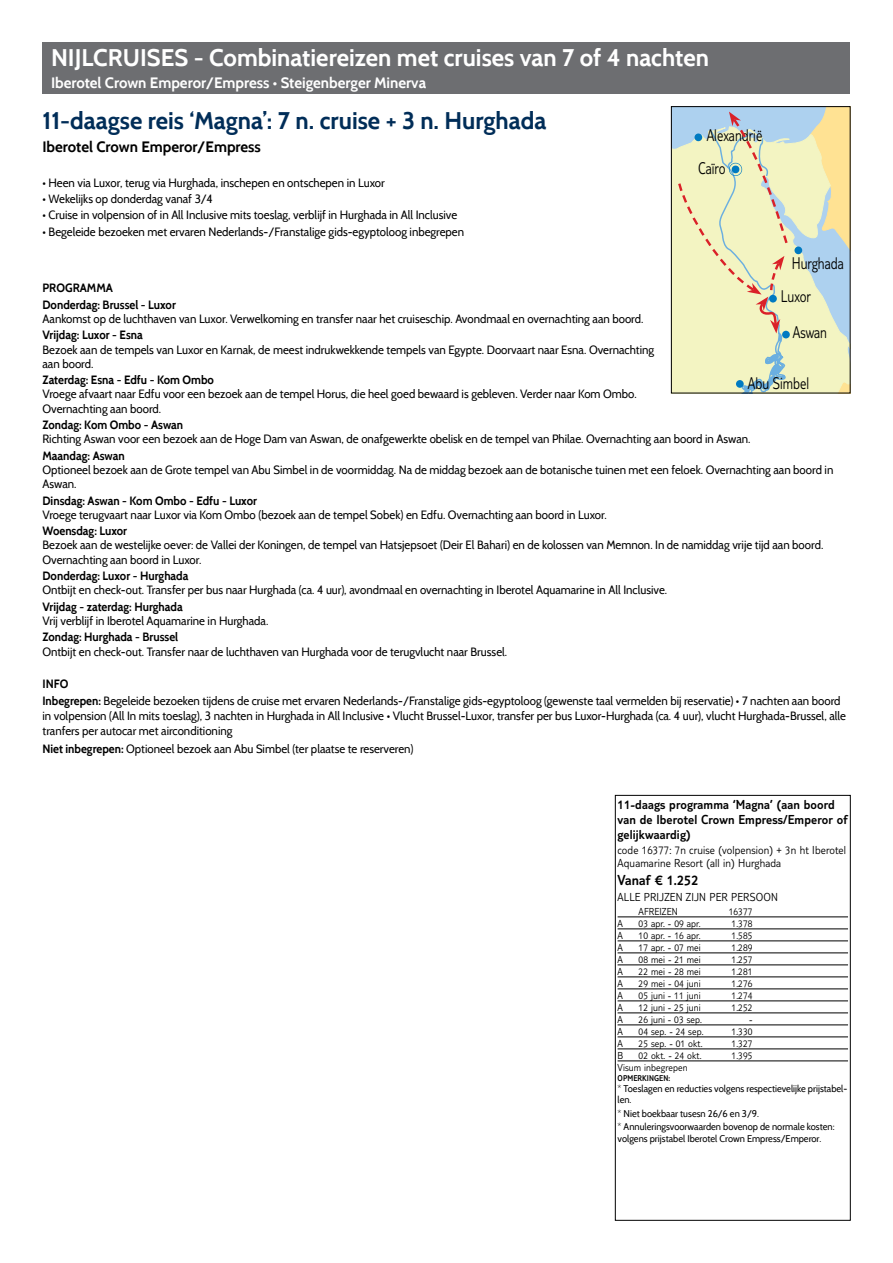
<style>
.page{position:relative;width:893px;height:1263px;background:#fff}
.page>*{position:absolute;margin:0;border:0;box-sizing:border-box;transform-origin:0 0}
.t1{font:700 24px "Cabin";color:#fff}
.t2{font:700 24px "Cabin";color:#002d58}
.t3{font:300 17.55px "TUI Type";color:#000;scale:.8 1}
.t4{font:700 15px "Cabin";color:#fff}
.t5{font:700 15px "Cabin";color:#000}
.t6{font:300 15px "TUI Type";letter-spacing:.01em;color:#000;scale:.95 1}
.t7{font:300 13.5px/15px "TUI Type";letter-spacing:.01em;color:#000;scale:.95 1}
.t8{font:12px/14.2px "Cabin";color:#000;scale:.95 1}
.t9{font:700 12px/16.4px "Cabin";color:#000;scale:.95 1}
.t10{font:300 12px/13.5px "TUI Type";letter-spacing:.01em;color:#000;scale:.95 1}
.t11{font:300 10.5px "TUI Type";letter-spacing:.01em;color:#000;scale:.95 1}
.t12{font:9.75px/11.2px "Cabin";color:#000;scale:.95 1}
.t13{font:300 8.7px "TUI Type";letter-spacing:.01em;color:#000;scale:.9 1}
.s1{font-weight:700}
</style>
<div class="page">
<div style="left:43px;top:43px;width:807px;height:51px;background:#6d6e71"></div>
<svg style="left:671px;top:107px;width:179px;height:286px;background:#e1e6c3"></svg>
<hr style="left:618px;top:917px;width:230px;height:1px;background:#000">
<hr style="left:618px;top:929px;width:230px;height:1px;background:#000">
<hr style="left:618px;top:941px;width:230px;height:1px;background:#000">
<hr style="left:618px;top:953px;width:230px;height:1px;background:#000">
<hr style="left:618px;top:965px;width:230px;height:1px;background:#000">
<hr style="left:618px;top:977px;width:230px;height:1px;background:#000">
<hr style="left:618px;top:989px;width:230px;height:1px;background:#000">
<hr style="left:618px;top:1001px;width:230px;height:1px;background:#000">
<hr style="left:618px;top:1013px;width:230px;height:1px;background:#000">
<hr style="left:618px;top:1025px;width:230px;height:1px;background:#000">
<hr style="left:618px;top:1037px;width:230px;height:1px;background:#000">
<hr style="left:618px;top:1049px;width:230px;height:1px;background:#000">
<hr style="left:618px;top:1061px;width:230px;height:1px;background:#000">
<div style="left:615px;top:795px;width:235px;height:425px;border:1px solid #000"></div>
<h1 class="t1" style="left:51px;top:43px;width:659px">NIJLCRUISES - Combinatiereizen met cruises van 7 of 4 nachten</h1>
<p class="t4" style="left:51px;top:74px;width:377px">Iberotel Crown Emperor/Empress • Steigenberger Minerva</p>
<h1 class="t2" style="left:43px;top:107px;width:505px">11-daagse reis ‘Magna’: 7 n. cruise + 3 n. Hurghada</h1>
<p class="t5" style="left:43px;top:137px;width:220px">Iberotel Crown Emperor/Empress</p>
<p class="t8" style="left:43px;top:175px;width:362px">• Heen via Luxor, terug via Hurghada, inschepen en ontschepen in Luxor</p>
<p class="t8" style="left:43px;top:192px;width:181px">• Wekelijks op donderdag vanaf 3/4</p>
<p class="t8" style="left:43px;top:208px;width:438px">• Cruise in volpension of in All Inclusive mits toeslag, verblijf in Hurghada in All Inclusive</p>
<p class="t8" style="left:43px;top:224px;width:445px">• Begeleide bezoeken met ervaren Nederlands-/Franstalige gids-egyptoloog inbegrepen</p>
<h2 class="t3" style="left:707px;top:125px;width:71px">Alexandrië</h2>
<h2 class="t3" style="left:698px;top:158px;width:36px">Caïro</h2>
<h2 class="t3" style="left:792px;top:253px;width:66px">Hurghada</h2>
<p class="t9" style="left:43px;top:280px;width:142px">Programma<br>Donderdag: Brussel - Luxor</p>
<p class="t8" style="left:43px;top:311px;width:634px">Aankomst op de luchthaven van Luxor. Verwelkoming en transfer naar het cruiseschip. Avondmaal en overnachting aan boord.</p>
<p class="t9" style="left:43px;top:327px;width:107px">Vrijdag: Luxor - Esna</p>
<p class="t8" style="left:43px;top:342px;width:645px">Bezoek aan de tempels van Luxor en Karnak, de meest indrukwekkende tempels van Egypte. Doorvaart naar Esna. Overnachting aan boord.</p>
<p class="t9" style="left:43px;top:372px;width:182px">Zaterdag: Esna - Edfu - Kom Ombo</p>
<p class="t8" style="left:43px;top:387px;width:627px">Vroege afvaart naar Edfu voor een bezoek aan de tempel Horus, die heel goed bewaard is gebleven. Verder naar Kom Ombo.<br>Overnachting aan boord.</p>
<p class="t9" style="left:43px;top:417px;width:150px">Zondag: Kom Ombo - Aswan</p>
<p class="t8" style="left:43px;top:432px;width:747px">Richting Aswan voor een bezoek aan de Hoge Dam van Aswan, de onafgewerkte obelisk en de tempel van Philae. Overnachting aan boord in Aswan.</p>
<p class="t9" style="left:43px;top:447px;width:88px">Maandag: Aswan</p>
<p class="t8" style="left:43px;top:462px;width:834px">Optioneel bezoek aan de Grote tempel van Abu Simbel in de voormiddag. Na de middag bezoek aan de botanische tuinen met een feloek. Overnachting aan boord in<br>Aswan.</p>
<p class="t9" style="left:43px;top:492px;width:227px">Dinsdag: Aswan - Kom Ombo - Edfu - Luxor</p>
<p class="t8" style="left:43px;top:507px;width:596px">Vroege terugvaart naar Luxor via Kom Ombo (bezoek aan de tempel Sobek) en Edfu. Overnachting aan boord in Luxor.</p>
<p class="t9" style="left:43px;top:523px;width:91px">Woensdag: Luxor</p>
<p class="t8" style="left:43px;top:538px;width:823px">Bezoek aan de westelijke oever: de Vallei der Koningen, de tempel van Hatsjepsoet (Deir El Bahari) en de kolossen van Memnon. In de namiddag vrije tijd aan boord.<br>Overnachting aan boord in Luxor.</p>
<p class="t9" style="left:43px;top:568px;width:155px">Donderdag: Luxor - Hurghada</p>
<p class="t8" style="left:43px;top:583px;width:659px">Ontbijt en check-out. Transfer per bus naar Hurghada (ca. 4 uur), avondmaal en overnachting in Iberotel Aquamarine in All Inclusive.</p>
<p class="t9" style="left:43px;top:598px;width:149px">Vrijdag - zaterdag: Hurghada</p>
<p class="t8" style="left:43px;top:613px;width:239px">Vrij verblijf in Iberotel Aquamarine in Hurghada.</p>
<p class="t9" style="left:43px;top:629px;width:144px">Zondag: Hurghada - Brussel</p>
<p class="t8" style="left:43px;top:644px;width:491px">Ontbijt en check-out. Transfer naar de luchthaven van Hurghada voor de terugvlucht naar Brussel.</p>
<p class="t8" style="left:43px;top:675px;width:841px;line-height:17.1px"><span class="s1">Info<br>Inbegrepen:</span> Begeleide bezoeken tijdens de cruise met ervaren Nederlands-/Franstalige gids-egyptoloog (gewenste taal vermelden bij reservatie) • 7 nachten aan boord</p>
<p class="t8" style="left:43px;top:709px;width:847px;line-height:15px">in volpension (All In mits toeslag), 3 nachten in Hurghada in All Inclusive • Vlucht Brussel-Luxor, transfer per bus Luxor-Hurghada (ca. 4 uur), vlucht Hurghada-Brussel, alle tranfers per autocar met airconditioning</p>
<p class="t8" style="left:43px;top:741px;width:392px"><span class="s1">Niet inbegrepen:</span> Optioneel bezoek aan Abu Simbel (ter plaatse te reserveren)</p>
<h2 class="t3" style="left:781px;top:286px;width:39px">Luxor</h2>
<h2 class="t3" style="left:793px;top:322px;width:44px">Aswan</h2>
<h2 class="t3" style="left:748px;top:373px;width:78px">Abu Simbel</h2>
<p class="t7" style="left:618px;top:796px;width:244px">11-daags programma ‘Magna’ (aan boord van de Iberotel Crown Empress/Emperor of gelijkwaardig)</p>
<p class="t10" style="left:618px;top:843px;width:242px">code 16377: 7n cruise (volpension) + 3n ht Iberotel<br>Aquamarine Resort (all in) Hurghada</p>
<p class="t6" style="left:618px;top:871px;width:87px">Vanaf € 1.252</p>
<p class="t10" style="left:618px;top:890px;width:170px">ALLE PRIJZEN ZIJN PER PERSOON</p>
<p class="t11" style="left:639px;top:905px;width:43px">AFREIZEN</p>
<p class="t11" style="left:729px;top:905px;width:27px">16377</p>
<p class="t11" style="left:618px;top:917px;width:7px">A</p>
<p class="t11" style="left:639px;top:917px;width:67px">03 apr. - 09 apr.</p>
<p class="t11" style="left:731px;top:917px;width:24px">1.378</p>
<p class="t11" style="left:618px;top:929px;width:7px">A</p>
<p class="t11" style="left:639px;top:929px;width:67px">10 apr. - 16 apr.</p>
<p class="t11" style="left:731px;top:929px;width:24px">1.585</p>
<p class="t11" style="left:618px;top:941px;width:7px">A</p>
<p class="t11" style="left:639px;top:941px;width:67px">17 apr. - 07 mei</p>
<p class="t11" style="left:731px;top:941px;width:24px">1.289</p>
<p class="t11" style="left:618px;top:953px;width:7px">A</p>
<p class="t11" style="left:639px;top:953px;width:67px">08 mei - 21 mei</p>
<p class="t11" style="left:731px;top:953px;width:24px">1.257</p>
<p class="t11" style="left:618px;top:965px;width:7px">A</p>
<p class="t11" style="left:639px;top:965px;width:67px">22 mei - 28 mei</p>
<p class="t11" style="left:731px;top:965px;width:24px">1.281</p>
<p class="t11" style="left:618px;top:977px;width:7px">A</p>
<p class="t11" style="left:639px;top:977px;width:67px">29 mei - 04 juni</p>
<p class="t11" style="left:731px;top:977px;width:24px">1.276</p>
<p class="t11" style="left:618px;top:989px;width:7px">A</p>
<p class="t11" style="left:639px;top:989px;width:67px">05 juni - 11 juni</p>
<p class="t11" style="left:731px;top:989px;width:24px">1.274</p>
<p class="t11" style="left:618px;top:1001px;width:7px">A</p>
<p class="t11" style="left:639px;top:1001px;width:67px">12 juni - 25 juni</p>
<p class="t11" style="left:731px;top:1001px;width:24px">1.252</p>
<p class="t11" style="left:618px;top:1013px;width:7px">A</p>
<p class="t11" style="left:639px;top:1013px;width:68px">26 juni - 03 sep.</p>
<p class="t11" style="left:749px;top:1013px;width:5px">-</p>
<p class="t11" style="left:618px;top:1025px;width:7px">A</p>
<p class="t11" style="left:639px;top:1025px;width:70px">04 sep. - 24 sep.</p>
<p class="t11" style="left:731px;top:1025px;width:24px">1.330</p>
<p class="t11" style="left:618px;top:1037px;width:7px">A</p>
<p class="t11" style="left:639px;top:1037px;width:69px">25 sep. - 01 okt.</p>
<p class="t11" style="left:731px;top:1037px;width:24px">1.327</p>
<p class="t11" style="left:618px;top:1049px;width:8px">B</p>
<p class="t11" style="left:639px;top:1049px;width:68px">02 okt. - 24 okt.</p>
<p class="t11" style="left:731px;top:1049px;width:24px">1.395</p>
<p class="t11" style="left:618px;top:1061px;width:75px">Visum inbegrepen</p>
<p class="t13" style="left:618px;top:1073px;width:60px">OPMERKINGEN:</p>
<p class="t12" style="left:618px;top:1083px;width:243px">* Toeslagen en reducties volgens respectievelijke prijstabel&shy;len.</p>
<p class="t12" style="left:618px;top:1107px;width:230px;line-height:13.4px">* Niet boekbaar tusesn 26/6 en 3/9.<br>* Annuleringsvoorwaarden bovenop de normale kosten:</p>
<p class="t12" style="left:618px;top:1132px;width:216px">volgens prijstabel Iberotel Crown Empress/Emperor.</p>
</div>
